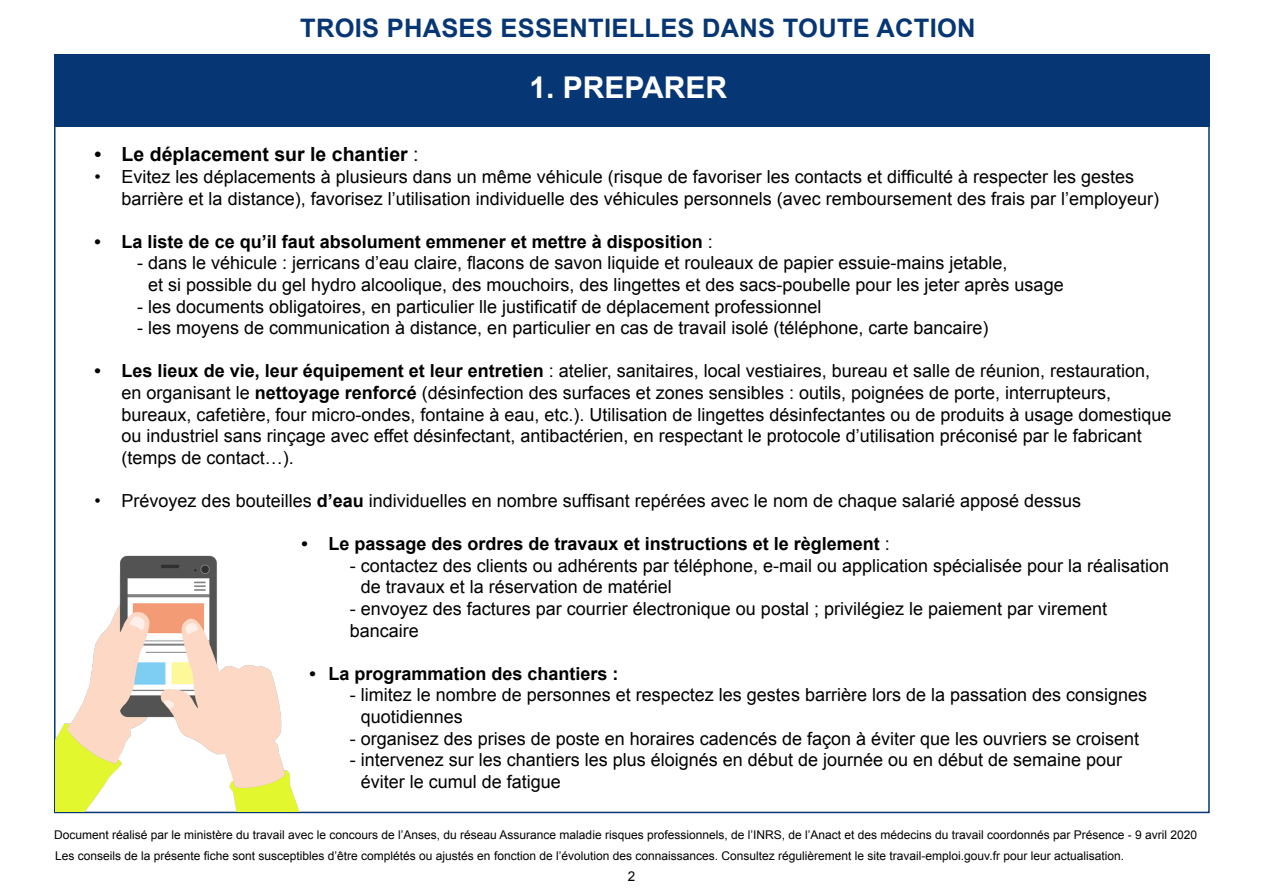
<style>
.page{position:relative;width:1263px;height:893px;background:#fff}
.page>*{position:absolute;margin:0;border:0;box-sizing:border-box;transform-origin:0 0}
.t1{font:700 30px "Arial";color:#fff}
.t2{font:700 25.5px "Arial";letter-spacing:.01em;color:#073674}
.t3{font:700 19.5px "Arial";color:#000}
.t4{font:18px/21.6px "Arial";color:#000}
.t5{font:700 18px "Arial";color:#000}
.t6{font:13.5px "Arial";color:#000}
.t7{font:12px "Arial";color:#000}
.s1{font-weight:400}
.s2{font-weight:700}
</style>
<div class="page">
<div style="left:54px;top:54px;width:1156px;height:72px;background:#073674"></div>
<img style="left:55px;top:551px;width:245px;height:260px">
<p class="t2" style="left:300px;top:11px;width:677px">TROIS PHASES ESSENTIELLES DANS TOUTE ACTION</p>
<p class="t1" style="left:529px;top:68px;width:199px">1. PREPARER</p>
<p class="t3" style="left:95px;top:141px;width:325px">• Le déplacement sur le chantier <span class="s1">:</span></p>
<p class="t4" style="left:122px;top:166px;width:1039px;text-indent:-27px">• Evitez les déplacements à plusieurs dans un même véhicule (risque de favoriser les contacts et difficulté à respecter les gestes barrière et la distance), favorisez l’utilisation individuelle des véhicules personnels (avec remboursement des frais par l’employeur)</p>
<p class="t5" style="left:95px;top:229px;width:620px">• La liste de ce qu’il faut absolument emmener et mettre à disposition <span class="s1">:</span></p>
<p class="t4" style="left:148px;top:252px;width:917px;text-indent:-11px">- dans le véhicule : jerricans d’eau claire, flacons de savon liquide et rouleaux de papier essuie-mains jetable,<br>et si possible du gel hydro alcoolique, des mouchoirs, des lingettes et des sacs-poubelle pour les jeter après usage</p>
<p class="t4" style="left:137px;top:296px;width:686px">- les documents obligatoires, en particulier lle justificatif de déplacement professionnel</p>
<p class="t4" style="left:137px;top:317px;width:853px">- les moyens de communication à distance, en particulier en cas de travail isolé (téléphone, carte bancaire)</p>
<p class="t4" style="left:122px;top:360px;width:1051px;text-indent:-27px"><span class="s2">• Les lieux de vie, leur équipement et leur entretien</span> : atelier, sanitaires, local vestiaires, bureau et salle de réunion, restauration, en organisant le <span class="s2">nettoyage renforcé</span> (désinfection des surfaces et zones sensibles : outils, poignées de porte, interrupteurs, bureaux, cafetière, four micro-ondes, fontaine à eau, etc.). Utilisation de lingettes désinfectantes ou de produits à usage domestique ou industriel sans rinçage avec effet désinfectant, antibactérien, en respectant le protocole d’utilisation préconisé par le fabricant (temps de contact…).</p>
<p class="t4" style="left:95px;top:490px;width:988px">• Prévoyez des bouteilles <span class="s2">d’eau</span> individuelles en nombre suffisant repérées avec le nom de chaque salarié apposé dessus</p>
<p class="t5" style="left:301px;top:532px;width:590px">• Le passage des ordres de travaux et instructions et le règlement <span class="s1">:</span></p>
<p class="t4" style="left:361px;top:555px;width:810px;text-indent:-11px">- contactez des clients ou adhérents par téléphone, e-mail ou application spécialisée pour la réalisation de travaux et la réservation de matériel</p>
<p class="t4" style="left:350px;top:598px;width:759px">- envoyez des factures par courrier électronique ou postal ; privilégiez le paiement par virement bancaire</p>
<p class="t5" style="left:309px;top:661px;width:311px">• La programmation des chantiers :</p>
<p class="t4" style="left:361px;top:684px;width:788px;text-indent:-11px">- limitez le nombre de personnes et respectez les gestes barrière lors de la passation des consignes quotidiennes</p>
<p class="t4" style="left:350px;top:728px;width:791px">- organisez des prises de poste en horaires cadencés de façon à éviter que les ouvriers se croisent</p>
<p class="t4" style="left:361px;top:749px;width:763px;text-indent:-11px">- intervenez sur les chantiers les plus éloignés en début de journée ou en début de semaine pour éviter le cumul de fatigue</p>
<p class="t7" style="left:54px;top:827px;width:1145px">Document réalisé par le ministère du travail avec le concours de l’Anses, du réseau Assurance maladie risques professionnels, de l’INRS, de l’Anact et des médecins du travail coordonnés par Présence - 9 avril 2020</p>
<p class="t7" style="left:55px;top:848px;width:1071px">Les conseils de la présente fiche sont susceptibles d’être complétés ou ajustés en fonction de l’évolution des connaissances. Consultez régulièrement le site travail-emploi.gouv.fr pour leur actualisation.</p>
<p class="t6" style="left:628px;top:867px;width:9px">2</p>
</div>
